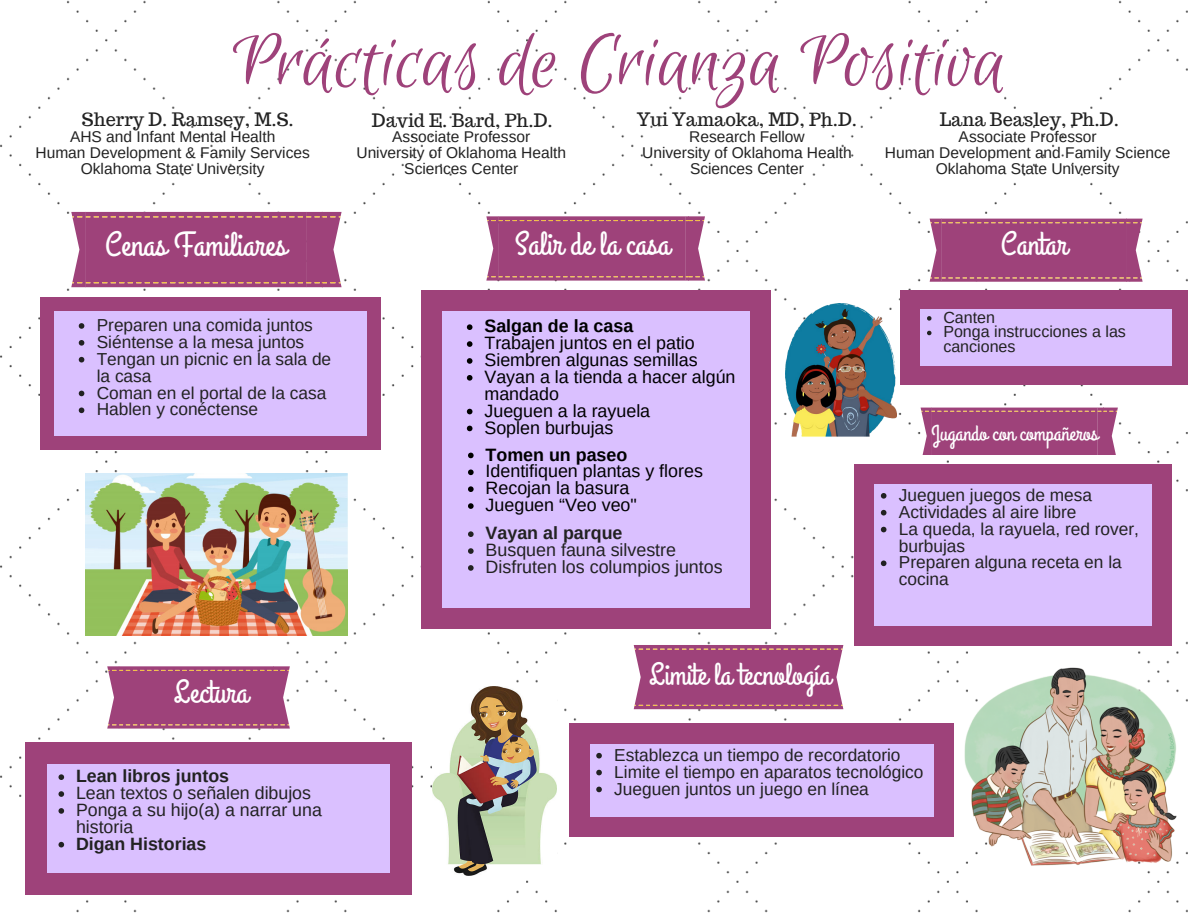
<style>
.page{position:relative;width:1188px;height:918px;background:#fff}
.page>*{position:absolute;margin:0;border:0;box-sizing:border-box;transform-origin:0 0}
.t1{font:84.9px "Euphoria Script";color:#9e427a}
.t2{font:33.9px "Grand Hotel";color:#fff}
.t3{font:33.15px "Grand Hotel";color:#fff}
.t4{font:32.55px "Grand Hotel";color:#fff}
.t5{font:32.4px "Grand Hotel";color:#fff}
.t6{font:31.2px "Grand Hotel";color:#fff}
.t7{font:21.9px "Grand Hotel";color:#fff}
.t8{font:18.15px "Trocchi";color:#222}
.t9{font:17.85px/16.8px "Arimo";color:#000}
.t10{font:17.85px/16.8px "Arimo";color:#222}
.t11{font:700 17.85px "Arimo";color:#222}
.t12{font:700 17.85px "Arimo";color:#000}
.t13{font:17.25px/16.8px "Arimo";color:#222}
.t14{font:16.05px/14.7px "Arimo";color:#222}
.t15{font:15.6px/15.8px "Arimo";color:#222;text-align:center}
</style>
<div class="page">
<img style="left:0;top:0;width:1188px;height:913px">
<svg style="left:1162px;top:411px;width:13px;height:1px"></svg>
<svg style="left:1130px;top:411px;width:13px;height:1px"></svg>
<svg style="left:1162px;top:461px;width:13px;height:1px"></svg>
<svg style="left:1130px;top:461px;width:13px;height:1px"></svg>
<svg style="left:921px;top:408px;width:203px;height:46px"></svg>
<svg style="left:921px;top:461px;width:203px;height:1px"></svg>
<svg style="left:107px;top:666px;width:189px;height:63px"></svg>
<svg style="left:930px;top:219px;width:213px;height:63px"></svg>
<svg style="left:634px;top:645px;width:209px;height:64px"></svg>
<svg style="left:485px;top:216px;width:223px;height:67px"></svg>
<svg style="left:71px;top:212px;width:271px;height:75px"></svg>
<div style="left:47px;top:307px;width:327px;height:133px;background:#dac0ff"></div>
<div style="left:367px;top:437px;width:13px;height:13px;background:#9e427a"></div>
<div style="left:40px;top:310px;width:14px;height:128px;background:#9e427a"></div>
<div style="left:40px;top:437px;width:14px;height:13px;background:#9e427a"></div>
<div style="left:367px;top:310px;width:13px;height:128px;background:#9e427a"></div>
<div style="left:53px;top:437px;width:315px;height:13px;background:#9e427a"></div>
<div style="left:367px;top:297px;width:13px;height:14px;background:#9e427a"></div>
<div style="left:40px;top:297px;width:14px;height:14px;background:#9e427a"></div>
<div style="left:53px;top:297px;width:315px;height:14px;background:#9e427a"></div>
<svg style="left:79px;top:323px;width:5px;height:6px"></svg>
<svg style="left:79px;top:340px;width:5px;height:6px"></svg>
<svg style="left:79px;top:357px;width:5px;height:6px"></svg>
<svg style="left:79px;top:391px;width:5px;height:5px"></svg>
<svg style="left:79px;top:408px;width:5px;height:5px"></svg>
<div style="left:581px;top:741px;width:361px;height:79px;background:#dac0ff"></div>
<div style="left:934px;top:817px;width:20px;height:20px;background:#9e427a"></div>
<div style="left:569px;top:742px;width:21px;height:76px;background:#9e427a"></div>
<div style="left:569px;top:817px;width:21px;height:20px;background:#9e427a"></div>
<div style="left:934px;top:742px;width:20px;height:76px;background:#9e427a"></div>
<div style="left:588px;top:817px;width:347px;height:20px;background:#9e427a"></div>
<div style="left:934px;top:724px;width:20px;height:20px;background:#9e427a"></div>
<div style="left:569px;top:724px;width:21px;height:20px;background:#9e427a"></div>
<div style="left:588px;top:724px;width:347px;height:20px;background:#9e427a"></div>
<svg style="left:596px;top:753px;width:6px;height:6px"></svg>
<svg style="left:596px;top:770px;width:6px;height:5px"></svg>
<svg style="left:596px;top:787px;width:6px;height:5px"></svg>
<div style="left:913px;top:307px;width:266px;height:61px;background:#dac0ff"></div>
<div style="left:1172px;top:366px;width:16px;height:19px;background:#9e427a"></div>
<div style="left:900px;top:308px;width:19px;height:59px;background:#9e427a"></div>
<div style="left:900px;top:366px;width:19px;height:19px;background:#9e427a"></div>
<div style="left:1172px;top:308px;width:16px;height:59px;background:#9e427a"></div>
<div style="left:918px;top:366px;width:256px;height:19px;background:#9e427a"></div>
<div style="left:1172px;top:290px;width:16px;height:19px;background:#9e427a"></div>
<div style="left:900px;top:290px;width:19px;height:19px;background:#9e427a"></div>
<div style="left:918px;top:290px;width:256px;height:19px;background:#9e427a"></div>
<svg style="left:927px;top:316px;width:5px;height:5px"></svg>
<svg style="left:927px;top:331px;width:5px;height:4px"></svg>
<div style="left:867px;top:479px;width:292px;height:151px;background:#dac0ff"></div>
<div style="left:1152px;top:626px;width:20px;height:20px;background:#9e427a"></div>
<div style="left:854px;top:482px;width:20px;height:145px;background:#9e427a"></div>
<div style="left:854px;top:626px;width:20px;height:20px;background:#9e427a"></div>
<div style="left:1152px;top:482px;width:20px;height:145px;background:#9e427a"></div>
<div style="left:873px;top:626px;width:281px;height:20px;background:#9e427a"></div>
<div style="left:1152px;top:464px;width:20px;height:20px;background:#9e427a"></div>
<div style="left:854px;top:464px;width:20px;height:20px;background:#9e427a"></div>
<div style="left:873px;top:464px;width:281px;height:20px;background:#9e427a"></div>
<svg style="left:881px;top:493px;width:5px;height:6px"></svg>
<svg style="left:881px;top:510px;width:5px;height:6px"></svg>
<svg style="left:881px;top:527px;width:5px;height:5px"></svg>
<svg style="left:881px;top:561px;width:5px;height:5px"></svg>
<div style="left:434px;top:304px;width:323px;height:311px;background:#dac0ff"></div>
<div style="left:750px;top:608px;width:20px;height:21px;background:#9e427a"></div>
<div style="left:421px;top:310px;width:21px;height:299px;background:#9e427a"></div>
<div style="left:421px;top:608px;width:21px;height:21px;background:#9e427a"></div>
<div style="left:750px;top:310px;width:20px;height:299px;background:#9e427a"></div>
<div style="left:440px;top:608px;width:311px;height:21px;background:#9e427a"></div>
<div style="left:750px;top:291px;width:20px;height:20px;background:#9e427a"></div>
<div style="left:421px;top:291px;width:21px;height:20px;background:#9e427a"></div>
<div style="left:440px;top:291px;width:311px;height:20px;background:#9e427a"></div>
<svg style="left:467px;top:324px;width:5px;height:6px"></svg>
<svg style="left:467px;top:341px;width:5px;height:6px"></svg>
<svg style="left:467px;top:358px;width:5px;height:6px"></svg>
<svg style="left:467px;top:375px;width:5px;height:6px"></svg>
<svg style="left:467px;top:409px;width:5px;height:5px"></svg>
<svg style="left:467px;top:426px;width:5px;height:5px"></svg>
<svg style="left:468px;top:453px;width:6px;height:5px"></svg>
<svg style="left:468px;top:470px;width:6px;height:5px"></svg>
<svg style="left:468px;top:486px;width:6px;height:6px"></svg>
<svg style="left:468px;top:503px;width:6px;height:6px"></svg>
<svg style="left:468px;top:531px;width:6px;height:6px"></svg>
<svg style="left:468px;top:548px;width:6px;height:6px"></svg>
<svg style="left:468px;top:565px;width:6px;height:6px"></svg>
<div style="left:38px;top:760px;width:360px;height:117px;background:#dac0ff"></div>
<div style="left:390px;top:874px;width:21px;height:21px;background:#9e427a"></div>
<div style="left:25px;top:762px;width:22px;height:113px;background:#9e427a"></div>
<div style="left:25px;top:874px;width:22px;height:21px;background:#9e427a"></div>
<div style="left:390px;top:762px;width:21px;height:113px;background:#9e427a"></div>
<div style="left:45px;top:874px;width:347px;height:21px;background:#9e427a"></div>
<div style="left:390px;top:742px;width:21px;height:21px;background:#9e427a"></div>
<div style="left:25px;top:742px;width:22px;height:21px;background:#9e427a"></div>
<div style="left:45px;top:742px;width:347px;height:21px;background:#9e427a"></div>
<svg style="left:58px;top:774px;width:6px;height:6px"></svg>
<svg style="left:58px;top:791px;width:6px;height:6px"></svg>
<svg style="left:58px;top:808px;width:6px;height:6px"></svg>
<svg style="left:58px;top:842px;width:6px;height:5px"></svg>
<img style="left:785px;top:304px;width:112px;height:140px">
<img style="left:432px;top:686px;width:125px;height:189px">
<img style="left:964px;top:667px;width:213px;height:198px">
<img style="left:86px;top:474px;width:262px;height:162px">
<h1 class="t1" style="left:233px;top:17px;width:775px">Prácticas de Crianza Positiva</h1>
<p class="t8" style="left:82px;top:108px;width:213px">Sherry D. Ramsey, M.S.</p>
<p class="t15" style="left:36px;top:129px;width:276px">AHS and Infant Mental Health<br>Human Development &amp; Family Services<br>Oklahoma State University</p>
<p class="t8" style="left:372px;top:109px;width:182px">David E. Bard, Ph.D.</p>
<p class="t15" style="left:356px;top:129px;width:211px">Associate Professor<br>University of Oklahoma Health<br>Sciences Center</p>
<p class="t8" style="left:637px;top:108px;width:222px">Yui Yamaoka, MD, Ph.D.</p>
<p class="t15" style="left:642px;top:129px;width:211px">Research Fellow<br>University of Oklahoma Health<br>Sciences Center</p>
<h2 class="t2" style="left:105px;top:223px;width:183px">Cenas Familiares</h2>
<h3 class="t3" style="left:515px;top:223px;width:157px">Salir de la casa</h3>
<p class="t13" style="left:97px;top:317px;width:236px">Preparen una comida juntos<br>Siéntense a la mesa juntos<br>Tengan un picnic en la sala de la casa<br>Coman en el portal de la casa<br>Hablen y conéctense</p>
<p class="t12" style="left:484px;top:316px;width:150px">Salgan de la casa</p>
<p class="t9" style="left:484px;top:335px;width:253px">Trabajen juntos en el patio<br>Siembren algunas semillas<br>Vayan a la tienda a hacer algún mandado<br>Jueguen a la rayuela<br>Soplen burbujas</p>
<p class="t12" style="left:486px;top:444px;width:143px">Tomen un paseo</p>
<p class="t9" style="left:486px;top:463px;width:219px">Identifiquen plantas y flores<br>Recojan la basura<br>Jueguen “Veo veo"</p>
<p class="t11" style="left:486px;top:523px;width:138px">Vayan al parque</p>
<p class="t10" style="left:486px;top:542px;width:239px">Busquen fauna silvestre<br>Disfruten los columpios juntos</p>
<p class="t8" style="left:940px;top:108px;width:181px">Lana Beasley, Ph.D.</p>
<p class="t15" style="left:885px;top:129px;width:287px">Associate Professor<br>Human Development and Family Science<br>Oklahoma State University</p>
<h3 class="t4" style="left:1001px;top:223px;width:68px">Cantar</h3>
<p class="t14" style="left:943px;top:310px;width:184px">Canten<br>Ponga instrucciones a las canciones</p>
<p class="t7" style="left:932px;top:419px;width:168px">Jugando con compañeros</p>
<p class="t13" style="left:899px;top:486px;width:242px">Jueguen juegos de mesa<br>Actividades al aire libre<br>La queda, la rayuela, red rover, burbujas<br>Preparen alguna receta en la cocina</p>
<h3 class="t5" style="left:174px;top:671px;width:76px">Lectura</h3>
<h3 class="t6" style="left:649px;top:654px;width:183px">Limite la tecnología</h3>
<p class="t11" style="left:76px;top:766px;width:155px">Lean libros juntos</p>
<p class="t10" style="left:76px;top:785px;width:247px">Lean textos o señalen dibujos<br>Ponga a su hijo(a) a narrar una historia</p>
<p class="t11" style="left:76px;top:834px;width:132px">Digan Historias</p>
<p class="t13" style="left:614px;top:746px;width:311px">Establezca un tiempo de recordatorio<br>Limite el tiempo en aparatos tecnológico<br>Jueguen juntos un juego en línea</p>
</div>
